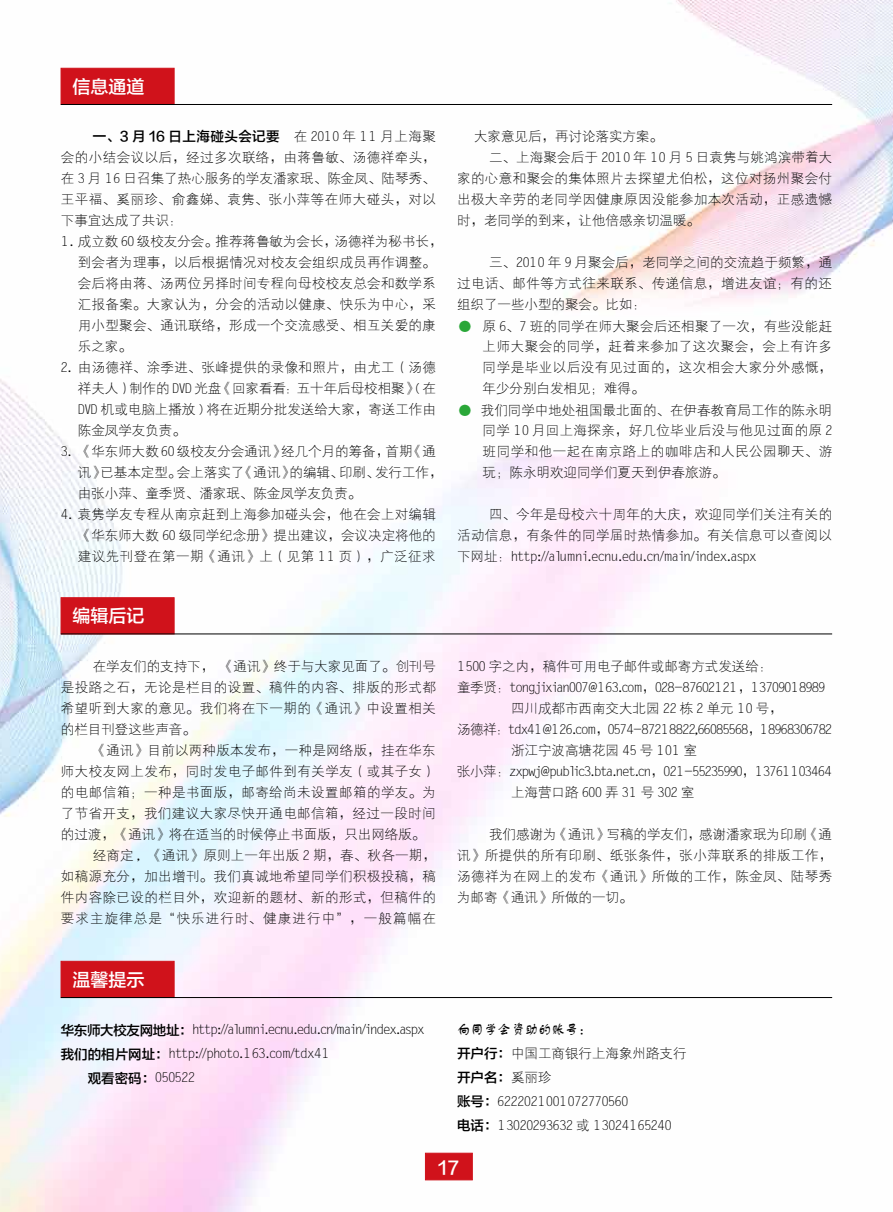
<style>
.page{position:relative;width:893px;height:1212px;background:#fff}
.page>*{position:absolute;margin:0;border:0;box-sizing:border-box;transform-origin:0 0}
.t1{font:18px "FZLTZHK GBK1 0";color:#fff}
.t2{font:13.5px/21px "FZXDXK GBK1 0";letter-spacing:.005em;color:#000;text-align:justify}
.t3{font:13.5px/21px "FZXDXK GBK1 0";letter-spacing:-.025em;color:#000}
.t4{font:13.5px "FZXDXK GBK1 0";letter-spacing:.035em;color:#000}
.t5{font:13.5px "FZXDXK GBK1 0";letter-spacing:.03em;color:#000}
.t6{font:13.5px "FZLTZHK GBK1 0";letter-spacing:.035em;color:#000}
.t7{font:13.5px "FZXDXK GBK1 0";letter-spacing:.085em;color:#000}
.t8{font:13.5px "FZNSTK GBK1 0";color:#000}
.s1{font-family:"FZXDXK GBK1 0"}
.s2{font-family:"FZLTZHK GBK1 0"}
.s3{font-size:15.75px;color:#2aa738}
</style>
<div class="page">
<img style="left:0;top:0;width:893px;height:1212px">
<div style="left:425px;top:1153px;width:47px;height:27px;background:#d0121b;border:1px solid #d0121b"></div>
<div style="left:61px;top:68px;width:113px;height:37px;background:#d0121b;border:1px solid #d0121b"></div>
<div style="left:61px;top:597px;width:113px;height:37px;background:#d0121b;border:1px solid #d0121b"></div>
<div style="left:61px;top:961px;width:113px;height:37px;background:#d0121b;border:1px solid #d0121b"></div>
<hr style="left:61px;top:104px;width:771px;height:1px;background:#000">
<hr style="left:61px;top:634px;width:771px;height:1px;background:#000">
<hr style="left:61px;top:997px;width:771px;height:1px;background:#000">
<h1 class="t1" style="left:73px;top:77px;width:73px">信息通道</h1>
<p class="t6" style="left:93px;top:129px;width:345px">一、3 月 16 日上海碰头会记要<span class="s1">　在 2010 年 11 月上海聚</span></p>
<p class="t2" style="left:61px;top:147px;width:376px">会的小结会议以后，经过多次联络，由蒋鲁敏、汤德祥牵头，在 3 月 16 日召集了热心服务的学友潘家珉、陈金凤、陆琴秀、王平福、奚丽珍、俞鑫娣、袁隽、张小萍等在师大碰头，对以下事宜达成了共识：</p>
<p class="t2" style="left:78px;top:231px;width:366px;text-align:left;text-indent:-17px">1. 成立数 60 级校友分会。推荐蒋鲁敏为会长，汤德祥为秘书长，到会者为理事，以后根据情况对校友会组织成员再作调整。会后将由蒋、汤两位另择时间专程向母校校友总会和数学系汇报备案。大家认为，分会的活动以健康、快乐为中心，采用小型聚会、通讯联络，形成一个交流感受、相互关爱的康乐之家。</p>
<p class="t2" style="left:78px;top:357px;width:360px;text-indent:-17px">2. 由汤德祥、涂季进、张峰提供的录像和照片，由尤工（汤德祥夫人）制作的 DVD 光盘《回家看看：五十年后母校相聚》( 在DVD 机或电脑上播放 ) 将在近期分批发送给大家，寄送工作由陈金凤学友负责。</p>
<p class="t2" style="left:78px;top:442px;width:366px;text-align:left;text-indent:-17px">3. 《华东师大数 60 级校友分会通讯》经几个月的筹备，首期《通讯》已基本定型。会上落实了《通讯》的编辑、印刷、发行工作，由张小萍、童季贤、潘家珉、陈金凤学友负责。</p>
<p class="t2" style="left:78px;top:505px;width:360px;text-indent:-17px">4. 袁隽学友专程从南京赶到上海参加碰头会，他在会上对编辑《华东师大数 60 级同学纪念册》提出建议，会议决定将他的建议先刊登在第一期《通讯》上（见第 11 页），广泛征求</p>
<h1 class="t1" style="left:73px;top:606px;width:73px">编辑后记</h1>
<p class="t2" style="left:61px;top:656px;width:377px;text-indent:32px">在学友们的支持下，《通讯》终于与大家见面了。创刊号是投路之石，无论是栏目的设置、稿件的内容、排版的形式都希望听到大家的意见。我们将在下一期的《通讯》中设置相关的栏目刊登这些声音。</p>
<p class="t2" style="left:93px;top:740px;width:345px">《通讯》目前以两种版本发布，一种是网络版，挂在华东</p>
<p class="t4" style="left:61px;top:764px;width:376px">师大校友网上发布，同时发电子邮件到有关学友（或其子女）</p>
<p class="t4" style="left:61px;top:785px;width:377px">的电邮信箱；一种是书面版，邮寄给尚未设置邮箱的学友。为</p>
<p class="t5" style="left:61px;top:806px;width:376px">了节省开支，我们建议大家尽快开通电邮信箱，经过一段时间</p>
<p class="t2" style="left:61px;top:824px;width:366px">的过渡，《通讯》将在适当的时候停止书面版，只出网络版。</p>
<p class="t2" style="left:93px;top:845px;width:345px">经商定 , 《通讯》原则上一年出版 2 期，春、秋各一期，</p>
<p class="t4" style="left:61px;top:869px;width:377px">如稿源充分，加出增刊。我们真诚地希望同学们积极投稿，稿</p>
<p class="t4" style="left:61px;top:890px;width:377px">件内容除已设的栏目外，欢迎新的题材、新的形式，但稿件的</p>
<p class="t7" style="left:61px;top:911px;width:377px">要求主旋律总是“快乐进行时、健康进行中”，一般篇幅在</p>
<h1 class="t1" style="left:73px;top:970px;width:73px">温馨提示</h1>
<p class="t3" style="left:61px;top:1018px;width:365px;line-height:24px"><span class="s2">华东师大校友网地址：</span>http://alumni.ecnu.edu.cn/main/index.aspx<span class="s2">我们的相片网址：</span>http://photo.163.com/tdx41</p>
<p class="t6" style="left:61px;top:1070px;width:136px">　　观看密码：<span class="s1">050522</span></p>
<p class="t2" style="left:474px;top:126px;width:190px">大家意见后，再讨论落实方案。</p>
<p class="t2" style="left:489px;top:147px;width:345px">二、上海聚会后于 2010 年 10 月 5 日袁隽与姚鸿滨带着大</p>
<p class="t5" style="left:457px;top:171px;width:376px">家的心意和聚会的集体照片去探望尤伯松，这位对扬州聚会付</p>
<p class="t5" style="left:457px;top:192px;width:376px">出极大辛劳的老同学因健康原因没能参加本次活动，正感遗憾</p>
<p class="t2" style="left:457px;top:210px;width:244px">时，老同学的到来，让他倍感亲切温暖。</p>
<p class="t2" style="left:457px;top:252px;width:377px;text-indent:32px">三、2010 年 9 月聚会后，老同学之间的交流趋于频繁，通过电话、邮件等方式往来联系、传递信息，增进友谊；有的还组织了一些小型的聚会。比如：</p>
<p class="t2" style="left:483px;top:317px;width:351px;text-indent:-26px"><span class="s3">●</span> 原 6、7 班的同学在师大聚会后还相聚了一次，有些没能赶上师大聚会的同学，赶着来参加了这次聚会，会上有许多同学是毕业以后没有见过面的，这次相会大家分外感慨，年少分别白发相见；难得。</p>
<p class="t2" style="left:483px;top:401px;width:351px;text-indent:-26px"><span class="s3">●</span> 我们同学中地处祖国最北面的、在伊春教育局工作的陈永明同学 10 月回上海探亲，好几位毕业后没与他见过面的原 2班同学和他一起在南京路上的咖啡店和人民公园聊天、游玩；陈永明欢迎同学们夏天到伊春旅游。</p>
<p class="t2" style="left:457px;top:504px;width:377px;text-indent:32px">四、今年是母校六十周年的大庆，欢迎同学们关注有关的活动信息，有条件的同学届时热情参加。有关信息可以查阅以下网址：http://alumni.ecnu.edu.cn/main/index.aspx</p>
<p class="t3" style="left:457px;top:656px;width:376px">1500 字之内，稿件可用电子邮件或邮寄方式发送给：<br>童季贤：tongjixian007@163.com，028-87602121，13709018989　　　　四川成都市西南交大北园 22 栋 2 单元 10 号，<br>汤德祥：tdx41@126.com，0574-87218822,66085568，18968306782　　　　浙江宁波高塘花园 45 号 101 室<br>张小萍：zxpwj@public3.bta.net.cn，021-55235990，13761103464　　　　上海营口路 600 弄 31 号 302 室</p>
<p class="t2" style="left:457px;top:824px;width:377px;text-indent:32px">我们感谢为《通讯》写稿的学友们，感谢潘家珉为印刷《通讯》所提供的所有印刷、纸张条件，张小萍联系的排版工作，汤德祥为在网上的发布《通讯》所做的工作，陈金凤、陆琴秀为邮寄《通讯》所做的一切。</p>
<p class="t8" style="left:457px;top:1022px;width:136px">向同学会资助的账号：</p>
<p class="t2" style="left:457px;top:1043px;width:231px"><span class="s2">开户行：</span>中国工商银行上海象州路支行</p>
<p class="t6" style="left:457px;top:1070px;width:96px">开户名：<span class="s1">奚丽珍</span></p>
<p class="t2" style="left:457px;top:1090px;width:229px;line-height:24px"><span class="s2">账号：</span>6222021001072770560<br><span class="s2">电话：</span>13020293632 或 13024165240　</p>
<h1 class="t1" style="left:438px;top:1157px;width:23px">17</h1>
</div>
